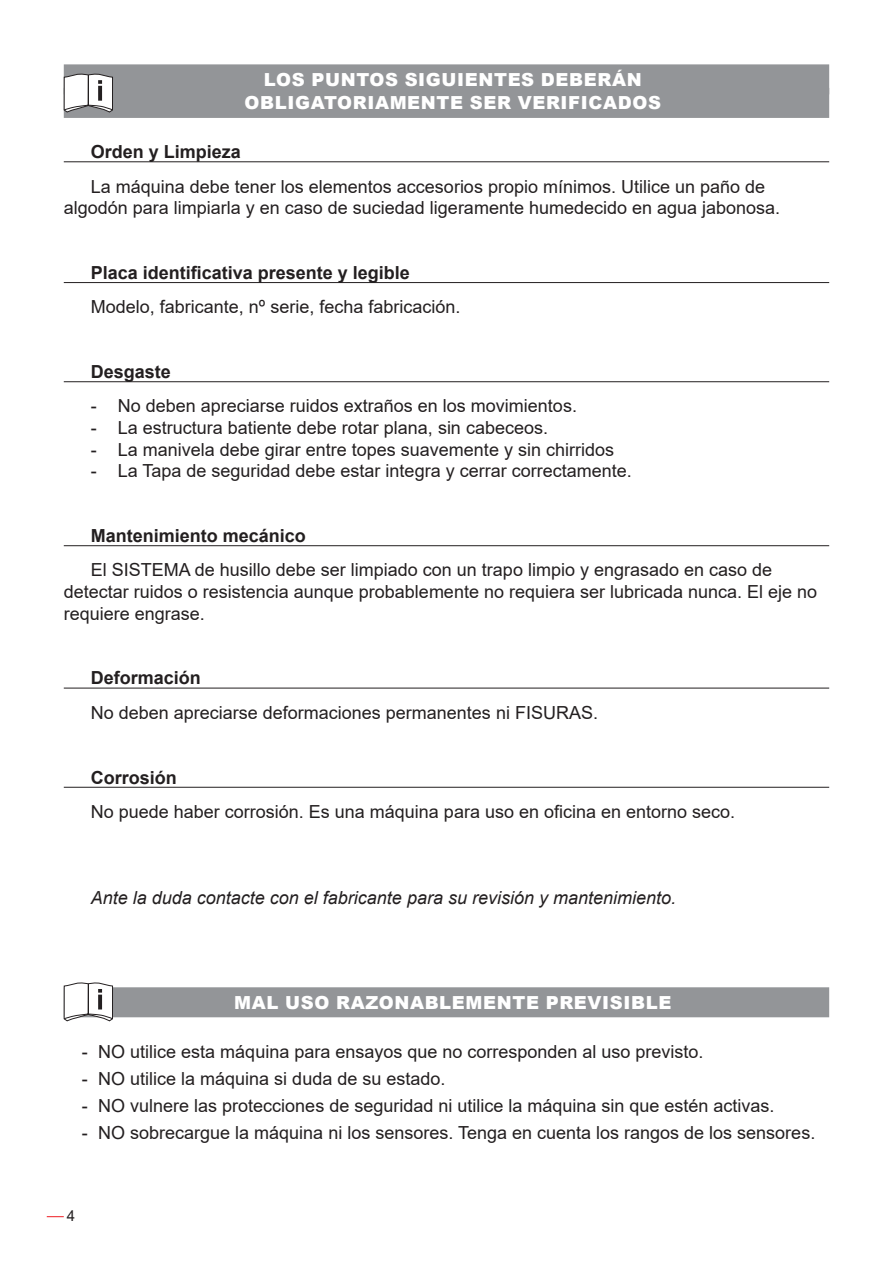
<style>
.page{position:relative;width:893px;height:1263px;background:#fff}
.page>*{position:absolute;margin:0;border:0;box-sizing:border-box;transform-origin:0 0}
.t1{font:18px/21.6px "Arial";color:#231f20}
.t2{font:700 18px "Arial";color:#231f20}
.t3{font:900 18px/23.5px "Arial";letter-spacing:.035em;color:#fff;text-align:center}
.t4{font:italic 18px "Arial";color:#231f20}
.t5{font:15px "Arial";color:#231f20}
</style>
<div class="page">
<div style="left:64px;top:64px;width:765px;height:30px;background:#939598"></div>
<div style="left:64px;top:88px;width:765px;height:30px;background:#939598"></div>
<hr style="left:64px;top:162px;width:765px;height:1px;background:#231f20">
<hr style="left:64px;top:282px;width:765px;height:1px;background:#231f20">
<hr style="left:64px;top:381px;width:765px;height:1px;background:#231f20">
<hr style="left:64px;top:545px;width:765px;height:1px;background:#231f20">
<hr style="left:64px;top:688px;width:765px;height:1px;background:#231f20">
<hr style="left:64px;top:787px;width:765px;height:1px;background:#231f20">
<div style="left:64px;top:987px;width:765px;height:30px;background:#939598"></div>
<svg style="left:63px;top:72px;width:50px;height:475px"></svg>
<svg style="left:47px;top:982px;width:66px;height:236px"></svg>
<p class="t3" style="left:245px;top:67px;width:418px">LOS PUNTOS SIGUIENTES DEBERÁN<br>OBLIGATORIAMENTE SER VERIFICADOS</p>
<p class="t2" style="left:91px;top:139px;width:152px">Orden y Limpieza</p>
<p class="t1" style="left:64px;top:175px;width:718px;text-indent:27px">La máquina debe tener los elementos accesorios propio mínimos. Utilice un paño de algodón para limpiarla y en caso de suciedad ligeramente humedecido en agua jabonosa.</p>
<p class="t2" style="left:91px;top:260px;width:321px">Placa identificativa presente y legible</p>
<p class="t1" style="left:91px;top:296px;width:371px">Modelo, fabricante, nº serie, fecha fabricación.</p>
<p class="t2" style="left:91px;top:359px;width:82px">Desgaste</p>
<p class="t1" style="left:91px;top:395px;width:488px">- No deben apreciarse ruidos extraños en los movimientos.</p>
<p class="t1" style="left:91px;top:417px;width:459px">- La estructura batiente debe rotar plana, sin cabeceos.</p>
<p class="t1" style="left:91px;top:438px;width:525px">- La manivela debe girar entre topes suavemente y sin chirridos</p>
<p class="t1" style="left:91px;top:460px;width:542px">- La Tapa de seguridad debe estar integra y cerrar correctamente.</p>
<p class="t2" style="left:91px;top:523px;width:217px">Mantenimiento mecánico</p>
<p class="t1" style="left:64px;top:559px;width:755px;text-indent:27px">El SISTEMA de husillo debe ser limpiado con un trapo limpio y engrasado en caso de detectar ruidos o resistencia aunque probablemente no requiera ser lubricada nunca. El eje no requiere engrase.</p>
<p class="t2" style="left:91px;top:665px;width:112px">Deformación</p>
<p class="t1" style="left:91px;top:702px;width:509px">No deben apreciarse deformaciones permanentes ni FISURAS.</p>
<p class="t2" style="left:91px;top:765px;width:88px">Corrosión</p>
<p class="t1" style="left:91px;top:801px;width:646px">No puede haber corrosión. Es una máquina para uso en oficina en entorno seco.</p>
<p class="t4" style="left:91px;top:886px;width:587px">Ante la duda contacte con el fabricante para su revisión y mantenimiento.</p>
<p class="t3" style="left:234px;top:990px;width:439px">MAL USO RAZONABLEMENTE PREVISIBLE</p>
<p class="t1" style="left:82px;top:1040px;width:623px">- NO utilice esta máquina para ensayos que no corresponden al uso previsto.</p>
<p class="t1" style="left:82px;top:1067px;width:365px">- NO utilice la máquina si duda de su estado.</p>
<p class="t1" style="left:82px;top:1094px;width:694px">- NO vulnere las protecciones de seguridad ni utilice la máquina sin que estén activas.</p>
<p class="t1" style="left:82px;top:1122px;width:735px">- NO sobrecargue la máquina ni los sensores. Tenga en cuenta los rangos de los sensores.</p>
<p class="t5" style="left:67px;top:1206px;width:10px">4</p>
</div>
